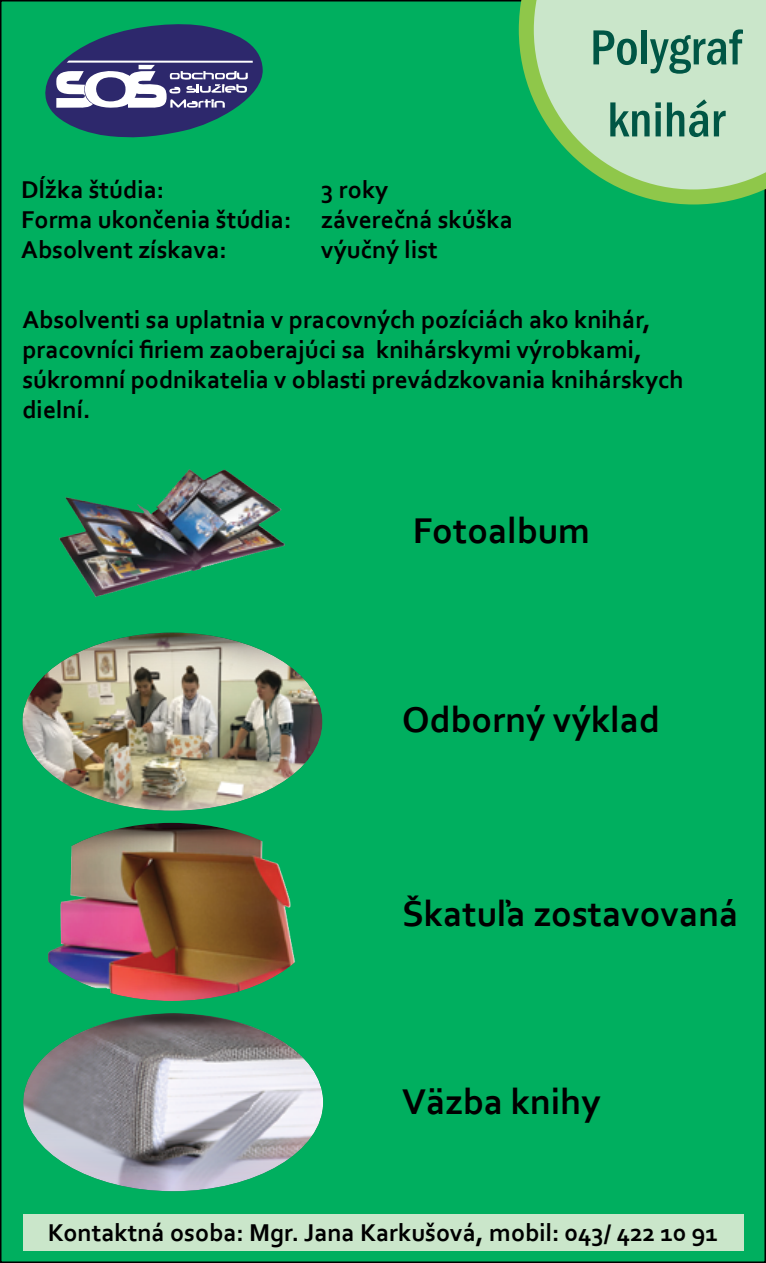
<style>
.page{position:relative;width:766px;height:1263px;background:#fff}
.page>*{position:absolute;margin:0;border:0;box-sizing:border-box;transform-origin:0 0}
.t1{font:500 condensed 51px/72px "Franklin Gothic";color:#005645;text-align:center}
.t2{font:700 37.5px "Corbel";color:#000}
.t3{font:700 25.5px/30px "Corbel";color:#000}
</style>
<div class="page">
<div style="left:1px;top:1px;width:764px;height:1261px;background:#00af5f"></div>
<svg style="left:45px;top:24px;width:218px;height:114px"></svg>
<svg style="left:518px;top:0;width:247px;height:204px;background:#a7daad"></svg>
<div style="left:11px;top:457px;width:325px;height:136px;background:#000;opacity:.75"></div>
<div style="left:10px;top:837px;width:325px;height:166px;background:#25408f;opacity:.75"></div>
<div style="left:10px;top:811px;width:325px;height:156px;background:#000;opacity:.75"></div>
<div style="left:10px;top:697px;width:327px;height:116px;background:#25408f;opacity:.75"></div>
<div style="left:10px;top:621px;width:327px;height:143px;background:#000;opacity:.75"></div>
<div style="left:11px;top:1077px;width:326px;height:116px;background:#25408f;opacity:.75"></div>
<div style="left:11px;top:1001px;width:326px;height:143px;background:#000;opacity:.75"></div>
<div style="left:23px;top:1214px;width:720px;height:36px;background:#cae6ca"></div>
<p class="t3" style="left:21px;top:173px;width:272px">Dĺžka štúdia:<br>Forma ukončenia štúdia:<br>Absolvent získava:</p>
<p class="t3" style="left:321px;top:173px;width:193px">3 roky<br>záverečná skúška výučný list</p>
<h1 class="t1" style="left:590px;top:11px;width:153px">Polygraf knihár</h1>
<p class="t3" style="left:22px;top:304px;width:662px">Absolventi sa uplatnia v pracovných pozíciách ako knihár, pracovníci firiem zaoberajúci sa knihárskymi výrobkami, súkromní podnikatelia v oblasti prevádzkovania knihárskych dielní.</p>
<h2 class="t2" style="left:412px;top:508px;width:179px">Fotoalbum</h2>
<h2 class="t2" style="left:402px;top:696px;width:259px">Odborný výklad</h2>
<h2 class="t2" style="left:402px;top:890px;width:338px">Škatuľa zostavovaná</h2>
<h2 class="t2" style="left:402px;top:1079px;width:200px">Väzba knihy</h2>
<p class="t3" style="left:48px;top:1216px;width:671px">Kontaktná osoba: Mgr. Jana Karkušová, mobil: 043/ 422 10 91</p>
</div>
